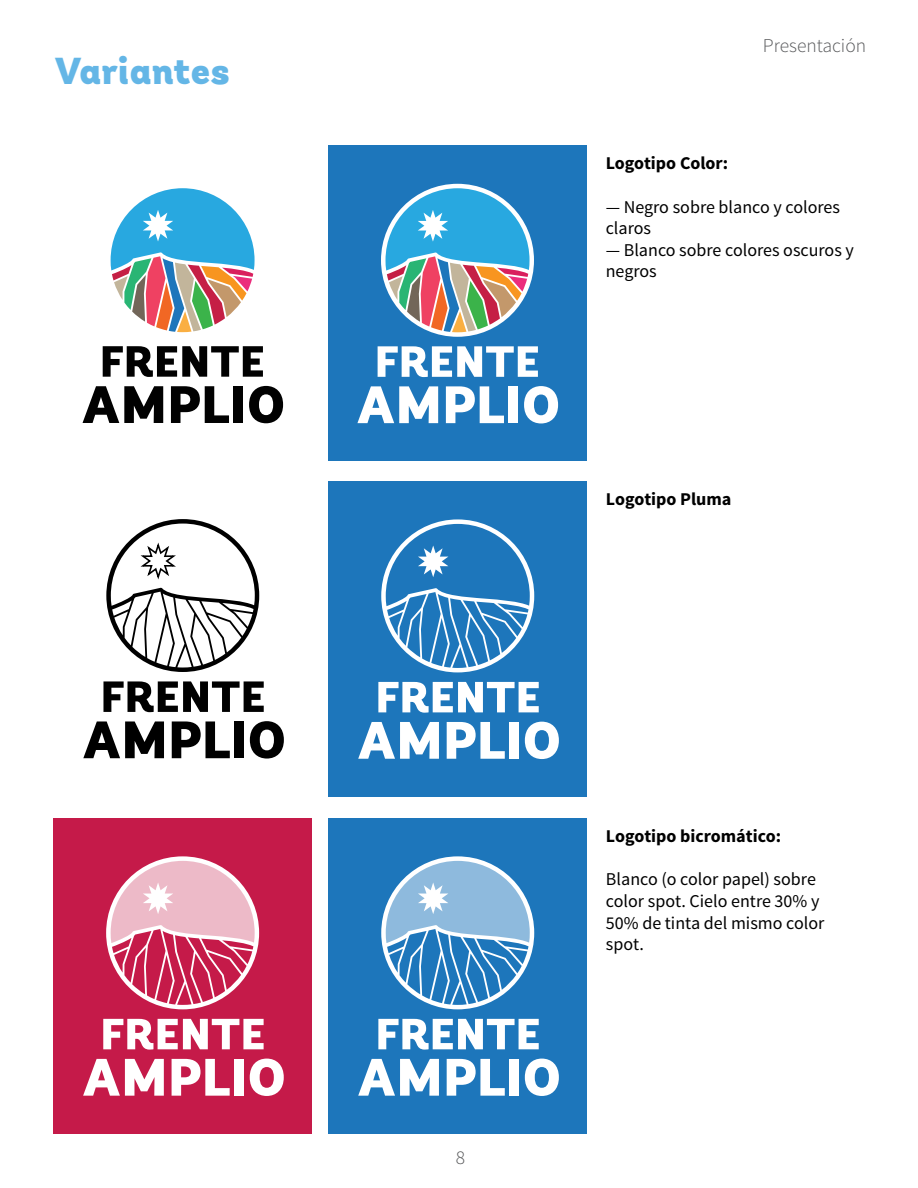
<style>
.page{position:relative;width:918px;height:1188px;background:#fff}
.page>*{position:absolute;margin:0;border:0;box-sizing:border-box;transform-origin:0 0}
.t1{font:900 37.5px "Andes";letter-spacing:-.01em;color:#64b6e6}
.t2{font:300 19.5px "Source Sans Pro";color:#58595b}
.t3{font:18px/21.6px "Source Sans Pro";color:#000}
.t4{font:700 18px "Source Sans Pro";color:#000}
</style>
<div class="page">
<svg style="left:103px;top:346px;width:160px;height:31px"></svg>
<svg style="left:83px;top:386px;width:80px;height:37px"></svg>
<svg style="left:171px;top:386px;width:58px;height:37px"></svg>
<div style="left:233px;top:386px;width:10px;height:37px;background:#010101"></div>
<svg style="left:249px;top:386px;width:34px;height:37px"></svg>
<svg style="left:111px;top:188px;width:144px;height:144px"></svg>
<div style="left:328px;top:146px;width:259px;height:315px;background:#1d76bb"></div>
<svg style="left:378px;top:346px;width:160px;height:31px"></svg>
<svg style="left:357px;top:386px;width:81px;height:37px"></svg>
<svg style="left:446px;top:386px;width:58px;height:37px"></svg>
<div style="left:508px;top:386px;width:10px;height:37px;background:#fff"></div>
<svg style="left:524px;top:386px;width:34px;height:37px"></svg>
<div style="left:381px;top:184px;width:153px;height:153px;background:#fff;border-radius:50%"></div>
<svg style="left:386px;top:188px;width:144px;height:144px"></svg>
<div style="left:54px;top:818px;width:258px;height:316px;background:#c51a49"></div>
<svg style="left:103px;top:1019px;width:161px;height:31px"></svg>
<svg style="left:83px;top:1059px;width:81px;height:37px"></svg>
<svg style="left:172px;top:1059px;width:58px;height:37px"></svg>
<div style="left:234px;top:1059px;width:10px;height:37px;background:#fff"></div>
<svg style="left:250px;top:1059px;width:34px;height:37px"></svg>
<svg style="left:106px;top:856px;width:153px;height:153px"></svg>
<div style="left:329px;top:481px;width:258px;height:316px;background:#1d76bb"></div>
<svg style="left:378px;top:682px;width:161px;height:31px"></svg>
<svg style="left:358px;top:722px;width:81px;height:37px"></svg>
<svg style="left:447px;top:722px;width:58px;height:37px"></svg>
<div style="left:509px;top:722px;width:10px;height:37px;background:#fff"></div>
<svg style="left:525px;top:722px;width:34px;height:37px"></svg>
<svg style="left:381px;top:519px;width:153px;height:153px"></svg>
<svg style="left:103px;top:681px;width:161px;height:31px"></svg>
<svg style="left:83px;top:721px;width:81px;height:37px"></svg>
<svg style="left:172px;top:721px;width:58px;height:37px"></svg>
<div style="left:234px;top:721px;width:10px;height:37px;background:#000"></div>
<svg style="left:250px;top:721px;width:34px;height:38px"></svg>
<svg style="left:106px;top:519px;width:153px;height:153px"></svg>
<div style="left:329px;top:818px;width:258px;height:316px;background:#1d76bb"></div>
<svg style="left:378px;top:1019px;width:161px;height:31px"></svg>
<svg style="left:358px;top:1059px;width:81px;height:37px"></svg>
<svg style="left:447px;top:1059px;width:58px;height:37px"></svg>
<div style="left:509px;top:1059px;width:10px;height:37px;background:#fff"></div>
<svg style="left:525px;top:1059px;width:34px;height:37px"></svg>
<svg style="left:381px;top:856px;width:153px;height:153px"></svg>
<h1 class="t1" style="left:54px;top:46px;width:178px">Variantes</h1>
<p class="t2" style="left:456px;top:1145px;width:11px">8</p>
<p class="t2" style="left:763px;top:34px;width:105px">Presentación</p>
<p class="t4" style="left:606px;top:152px;width:124px">Logotipo Color:</p>
<p class="t3" style="left:606px;top:196px;width:236px">— Negro sobre blanco y colores claros</p>
<p class="t3" style="left:606px;top:239px;width:250px">— Blanco sobre colores oscuros y negros</p>
<p class="t4" style="left:606px;top:487px;width:127px">Logotipo Pluma</p>
<p class="t4" style="left:606px;top:825px;width:177px">Logotipo bicromático:</p>
<p class="t3" style="left:606px;top:869px;width:220px">Blanco (o color papel) sobre color spot. Cielo entre 30% y<br>50% de tinta del mismo color spot.</p>
</div>
